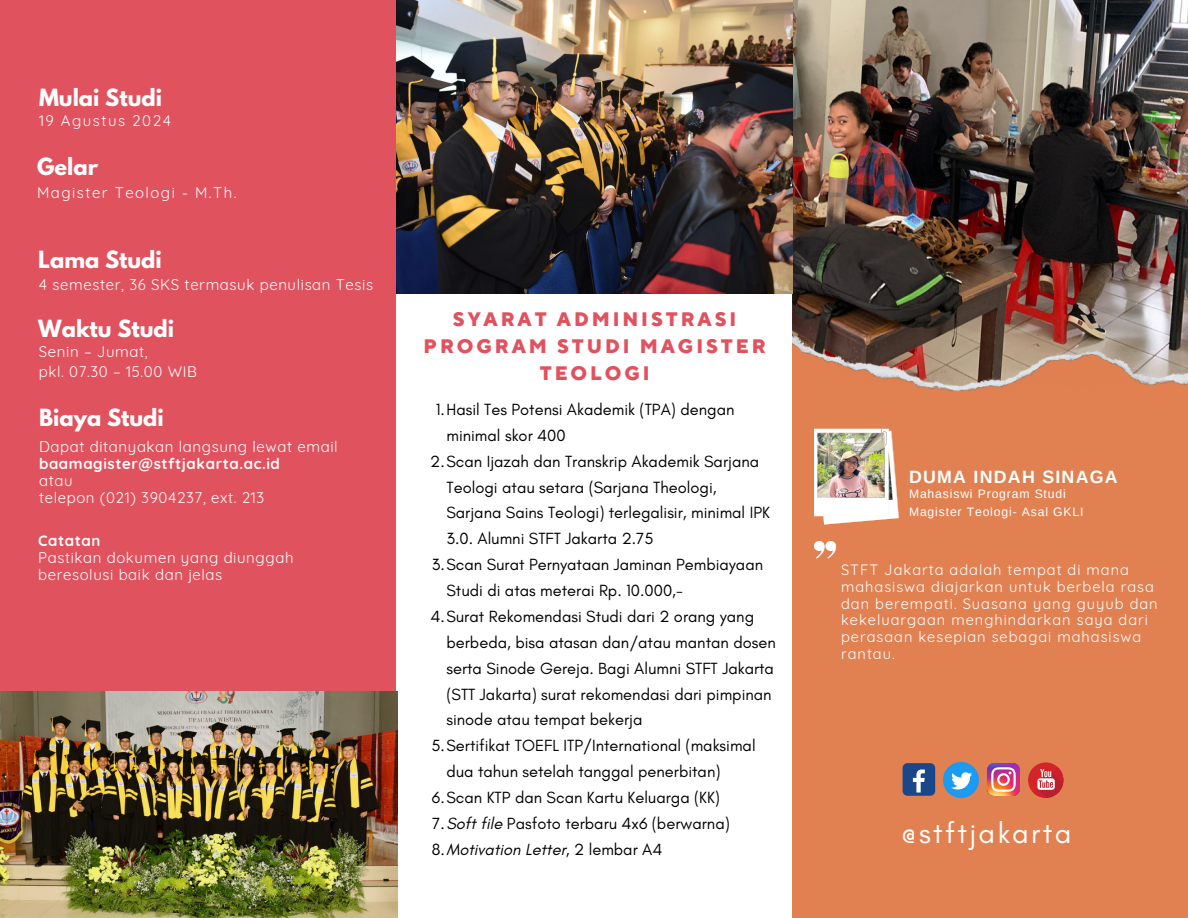
<style>
.page{position:relative;width:1188px;height:918px;background:#fff}
.page>*{position:absolute;margin:0;border:0;box-sizing:border-box;transform-origin:0 0}
.t1{font:29.25px "Glacial Indifference";letter-spacing:.08em;color:#fff}
.t2{font:700 21px "League Spartan";color:#fff}
.t3{font:800 19.5px/27px "TT Norms Pro";letter-spacing:.15em;color:#e1525f;text-align:center}
.t4{font:700 17.85px "Arimo";letter-spacing:.07em;color:#fff}
.t5{font:16.5px/25.8px "Glacial Indifference";color:#000}
.t6{font:italic 16.5px "Glacial Indifference";color:#000}
.t7{font:15px "Quicksand";letter-spacing:.04em;color:#fff}
.t8{font:700 15px "Quicksand";letter-spacing:.04em;color:#fff}
.t9{font:15px "Quicksand";letter-spacing:.1em;color:#fff}
.t10{font:14.55px/16.8px "Quicksand";letter-spacing:.07em;color:#fff}
.t11{font:12.15px/17.2px "Arimo";letter-spacing:.07em;color:#fff}
.s1{font-style:italic}
.s2{font-style:normal}
</style>
<div class="page">
<div style="left:792px;top:0;width:396px;height:918px;background:#e18152"></div>
<div style="left:0;top:0;width:396px;height:918px;background:#e1525f"></div>
<img style="left:792px;top:0;width:396px;height:336px">
<img style="left:792px;top:336px;width:396px;height:56px">
<img style="left:814px;top:425px;width:85px;height:99px">
<svg style="left:814px;top:541px;width:22px;height:18px"></svg>
<img style="left:987px;top:763px;width:33px;height:33px">
<div style="left:903px;top:763px;width:32px;height:33px;background:#1a4789;border-radius:5px"></div>
<svg style="left:913px;top:769px;width:12px;height:24px"></svg>
<div style="left:1028px;top:762px;width:35px;height:36px;background:#d42428;border-radius:50%"></div>
<svg style="left:1033px;top:768px;width:31px;height:30px"></svg>
<img style="left:943px;top:762px;width:35px;height:35px">
<img style="left:0;top:692px;width:397px;height:226px">
<img style="left:396px;top:0;width:396px;height:294px">
<p class="t2" style="left:39px;top:87px;width:125px">Mulai Studi</p>
<p class="t9" style="left:39px;top:111px;width:133px">19 Agustus 2024</p>
<p class="t2" style="left:37px;top:156px;width:63px">Gelar</p>
<p class="t9" style="left:37px;top:183px;width:201px">Magister Teologi - M.Th.</p>
<p class="t2" style="left:38px;top:249px;width:125px">Lama Studi</p>
<p class="t7" style="left:39px;top:275px;width:336px">4 semester, 36 SKS termasuk penulisan Tesis</p>
<p class="t2" style="left:38px;top:318px;width:138px">Waktu Studi</p>
<p class="t7" style="left:39px;top:342px;width:110px">Senin – Jumat,</p>
<p class="t7" style="left:39px;top:362px;width:160px">pkl. 07.30 – 15.00 WIB</p>
<p class="t2" style="left:39px;top:408px;width:126px">Biaya Studi</p>
<p class="t7" style="left:39px;top:437px;width:300px">Dapat ditanyakan langsung lewat email</p>
<p class="t8" style="left:39px;top:454px;width:242px">baamagister@stftjakarta.ac.id</p>
<p class="t7" style="left:39px;top:471px;width:35px">atau</p>
<p class="t7" style="left:39px;top:488px;width:227px">telepon (021) 3904237, ext. 213</p>
<p class="t8" style="left:38px;top:531px;width:64px">Catatan</p>
<p class="t7" style="left:38px;top:548px;width:257px">Pastikan dokumen yang diunggah</p>
<p class="t7" style="left:38px;top:565px;width:186px">beresolusi baik dan jelas</p>
<p class="t3" style="left:453px;top:306px;width:285px">SYARAT ADMINISTRASI</p>
<p class="t3" style="left:424px;top:333px;width:344px">PROGRAM STUDI MAGISTER<br>TEOLOGI</p>
<p class="t5" style="left:446px;top:396px;width:290px;text-indent:-11px">1.Hasil Tes Potensi Akademik (TPA) dengan minimal skor 400</p>
<p class="t5" style="left:446px;top:448px;width:325px;text-indent:-16px">2.Scan Ijazah dan Transkrip Akademik Sarjana Teologi atau setara (Sarjana Theologi, Sarjana Sains Teologi) terlegalisir, minimal IPK 3.0. Alumni STFT Jakarta 2.75</p>
<p class="t5" style="left:446px;top:551px;width:318px;text-indent:-15px">3.Scan Surat Pernyataan Jaminan Pembiayaan<br>Studi di atas meterai Rp. 10.000,-</p>
<p class="t5" style="left:446px;top:603px;width:331px;text-indent:-16px">4.Surat Rekomendasi Studi dari 2 orang yang berbeda, bisa atasan dan/atau mantan dosen serta Sinode Gereja. Bagi Alumni STFT Jakarta (STT Jakarta) surat rekomendasi dari pimpinan sinode atau tempat bekerja</p>
<p class="t5" style="left:446px;top:733px;width:311px;text-indent:-15px">5.Sertifikat TOEFL ITP/International (maksimal dua tahun setelah tanggal penerbitan)</p>
<p class="t5" style="left:432px;top:784px;width:290px">6.Scan KTP dan Scan Kartu Keluarga (KK)</p>
<p class="t5" style="left:432px;top:810px;width:299px">7.<span class="s1">Soft file</span> Pasfoto terbaru 4x6 (berwarna)</p>
<p class="t6" style="left:432px;top:839px;width:232px"><span class="s2">8.</span>Motivation Letter<span class="s2">, 2 lembar A4</span></p>
<p class="t4" style="left:909px;top:467px;width:210px">DUMA INDAH SINAGA</p>
<p class="t11" style="left:909px;top:486px;width:176px">Mahasiswi Program Studi<br>Magister Teologi- Asal GKLI</p>
<p class="t10" style="left:841px;top:561px;width:318px">STFT Jakarta adalah tempat di mana mahasiswa diajarkan untuk berbela rasa dan berempati. Suasana yang guyub dan kekeluargaan menghindarkan saya dari perasaan kesepian sebagai mahasiswa rantau.</p>
<p class="t1" style="left:901px;top:815px;width:172px">@stftjakarta</p>
</div>
